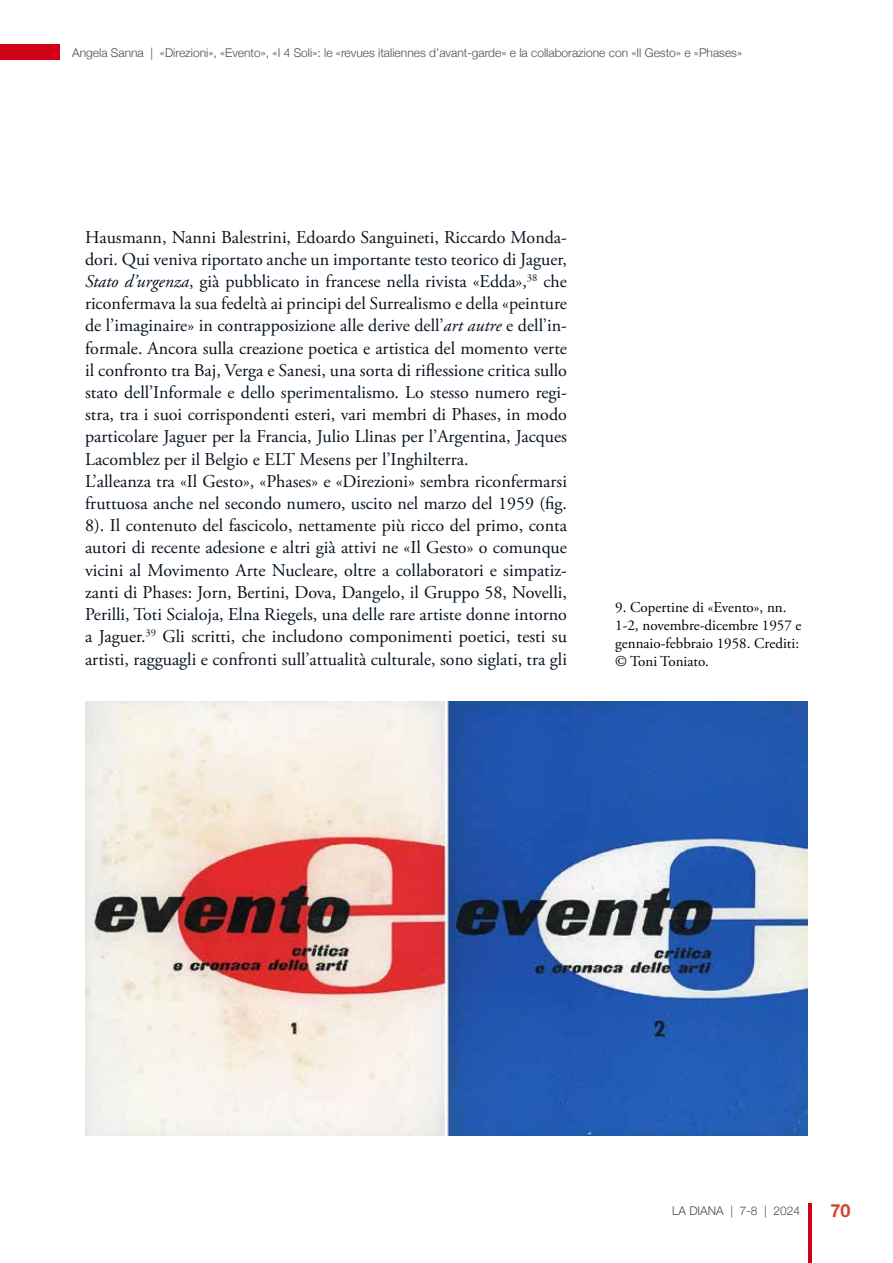
<style>
.page{position:relative;width:893px;height:1263px;background:#fff}
.page>*{position:absolute;margin:0;border:0;box-sizing:border-box;transform-origin:0 0}
.t1{font:18px/22.2px "Adobe Garamond Pro";color:#071320}
.t2{font:700 18px "Helvetica Neue";color:#d8412c}
.t3{font:15px/18px "Adobe Garamond Pro";color:#000}
.t4{font:300 12px "Helvetica Neue";color:#4b4b4d}
.s1{font-style:italic}
</style>
<div class="page">
<hr style="left:808px;top:1203px;width:3px;height:60px;background:#d10019">
<div style="left:0;top:44px;width:60px;height:16px;background:#d10019"></div>
<img style="left:85px;top:702px;width:723px;height:433px">
<p class="t4" style="left:72px;top:43px;width:671px">Angela Sanna | «Direzioni», «Evento», «I 4 Soli»: le «revues italiennes d’avant-garde» e la collaborazione con «Il Gesto» e «Phases»</p>
<p class="t1" style="left:85px;top:226px;width:483px">Hausmann, Nanni Balestrini, Edoardo Sanguineti, Riccardo Monda&shy;dori. Qui veniva riportato anche un importante testo teorico di Jaguer, <span class="s1">Stato d’urgenza</span>, già pubblicato in francese nella rivista «Edda»,<sup>38</sup> che riconfermava la sua fedeltà ai principi del Surrealismo e della «peinture de l’imaginaire» in contrapposizione alle derive dell’<span class="s1">art autre</span> e dell’in&shy;formale. Ancora sulla creazione poetica e artistica del momento verte il confronto tra Baj, Verga e Sanesi, una sorta di riflessione critica sullo stato dell’Informale e dello sperimentalismo. Lo stesso numero regi&shy;stra, tra i suoi corrispondenti esteri, vari membri di Phases, in modo particolare Jaguer per la Francia, Julio Llinas per l’Argentina, Jacques Lacomblez per il Belgio e ELT Mesens per l’Inghilterra.<br>L’alleanza tra «Il Gesto», «Phases» e «Direzioni» sembra riconfermarsi fruttuosa anche nel secondo numero, uscito nel marzo del 1959 (fig.<br>8). Il contenuto del fascicolo, nettamente più ricco del primo, conta autori di recente adesione e altri già attivi ne «Il Gesto» o comunque vicini al Movimento Arte Nucleare, oltre a collaboratori e simpatiz&shy;zanti di Phases: Jorn, Bertini, Dova, Dangelo, il Gruppo 58, Novelli, Perilli, Toti Scialoja, Elna Riegels, una delle rare artiste donne intorno a Jaguer.<sup>39</sup> Gli scritti, che includono componimenti poetici, testi su artisti, ragguagli e confronti sull’attualità culturale, sono siglati, tra gli</p>
<p class="t3" style="left:615px;top:599px;width:188px">9. Copertine di «Evento», nn.<br>1-2, novembre-dicembre 1957 e gennaio-febbraio 1958. Crediti: © Toni Toniato.</p>
<p class="t4" style="left:672px;top:1201px;width:130px">LA DIANA | 7-8 | 2024</p>
<p class="t2" style="left:830px;top:1196px;width:22px">70</p>
</div>
